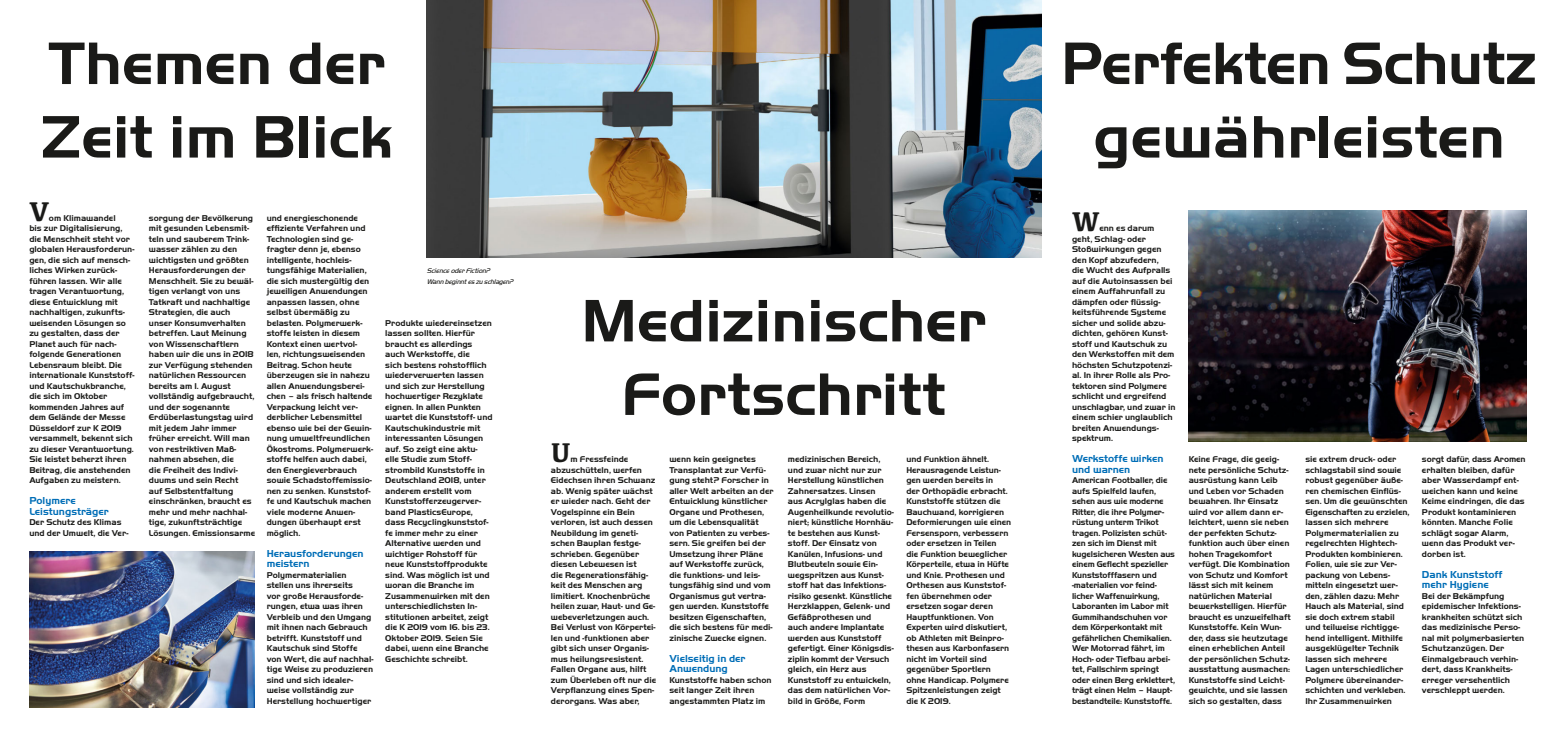
<style>
.page{position:relative;width:1556px;height:737px;background:#fff}
.page>*{position:absolute;margin:0;border:0;box-sizing:border-box;transform-origin:0 0}
.t1{font:700 62.12px/73.5px "Handel Got D";color:#1a1a18;text-align:center}
.t2{font:700 28px "Kefa";color:#1a1a18}
.t3{font:700 10.5px/10.5px "Handel Got D";color:#006eb7}
.t4{font:700 8.75px/10.5px "Handel Got D";color:#1a1a18}
.t5{font:italic 7px/10.5px "Handel Got D Ligh";color:#1a1a18}
</style>
<div class="page">
<img style="left:30px;top:551px;width:224px;height:156px">
<img style="left:427px;top:0;width:94px;height:257px">
<img style="left:521px;top:0;width:521px;height:258px">
<img style="left:1188px;top:210px;width:337px;height:231px">
<h1 class="t1" style="left:41px;top:26px;width:354px;text-align:left">Themen der<br>Zeit im Blick</h1>
<h2 class="t2" style="left:29px;top:192px;width:21px">V</h2>
<p class="t4" style="left:29px;top:212px;width:107px;text-indent:20px">om Klimawandel<br>bis zur Digitalisierung, die Menschheit steht vor globalen Herausforderun&shy;gen, die sich auf mensch&shy;liches Wirken zurück&shy;führen lassen. Wir alle tragen Verantwortung, diese Entwicklung mit nachhaltigen, zukunfts&shy;weisenden Lösungen so zu gestalten, dass der<br>Planet auch für nach&shy;folgende Generationen<br>Lebensraum bleibt. Die internationale Kunststoff&shy;und Kautschukbranche, die sich im Oktober kommenden Jahres auf dem Gelände der Messe<br>Düsseldorf zur K 2019 versammelt, bekennt sich zu dieser Verantwortung.<br>Sie leistet beherzt ihren<br>Beitrag, die anstehenden<br>Aufgaben zu meistern.</p>
<p class="t3" style="left:29px;top:495px;width:81px">Polymere<br>Leistungsträger</p>
<p class="t4" style="left:29px;top:517px;width:101px">Der Schutz des Klimas und der Umwelt, die Ver-</p>
<p class="t4" style="left:149px;top:212px;width:108px">sorgung der Bevölkerung mit gesunden Lebensmit&shy;teln und sauberem Trink&shy;wasser zählen zu den wichtigsten und größten<br>Herausforderungen der<br>Menschheit. Sie zu bewäl&shy;tigen verlangt von uns<br>Tatkraft und nachhaltige<br>Strategien, die auch unser Konsumverhalten betreffen. Laut Meinung von Wissenschaftlern haben wir die uns in 2018 zur Verfügung stehenden natürlichen Ressourcen bereits am 1. August vollständig aufgebraucht, und der sogenannte<br>Erdüberlastungstag wird mit jedem Jahr immer früher erreicht. Will man von restriktiven Maß&shy;nahmen absehen, die<br>die Freiheit des Indivi&shy;duums und sein Recht<br>auf Selbstentfaltung einschränken, braucht es mehr und mehr nachhal&shy;tige, zukunftsträchtige<br>Lösungen. Emissionsarme</p>
<p class="t4" style="left:267px;top:212px;width:108px">und energieschonende effiziente Verfahren und<br>Technologien sind ge&shy;fragter denn je, ebenso intelligente, hochleis&shy;tungsfähige Materialien, die sich mustergültig den jeweiligen Anwendungen anpassen lassen, ohne selbst übermäßig zu belasten. Polymerwerk&shy;stoffe leisten in diesem<br>Kontext einen wertvol&shy;len, richtungsweisenden<br>Beitrag. Schon heute überzeugen sie in nahezu allen Anwendungsberei&shy;chen – als frisch haltende<br>Verpackung leicht ver&shy;derblicher Lebensmittel ebenso wie bei der Gewin&shy;nung umweltfreundlichen<br>Ökostroms. Polymerwerk&shy;stoffe helfen auch dabei, den Energieverbrauch sowie Schadstoffemissio&shy;nen zu senken. Kunststof&shy;fe und Kautschuk machen viele moderne Anwen&shy;dungen überhaupt erst möglich.</p>
<p class="t3" style="left:267px;top:548px;width:98px">Herausforderungen meistern</p>
<p class="t4" style="left:267px;top:569px;width:108px">Polymermaterialien stellen uns ihrerseits<br>vor große Herausforde&shy;rungen, etwa was ihren<br>Verbleib und den Umgang mit ihnen nach Gebrauch betrifft. Kunststoff und<br>Kautschuk sind Stoffe von Wert, die auf nachhal&shy;tige Weise zu produzieren sind und sich idealer&shy;weise vollständig zur<br>Herstellung hochwertiger</p>
<p class="t5" style="left:427px;top:265px;width:90px">ScienceoderFiction?<br>Wannbeginnteszuschlagen?</p>
<p class="t4" style="left:385px;top:317px;width:109px">Produkte wiedereinsetzen lassen sollten. Hierfür braucht es allerdings auch Werkstoffe, die<br>sich bestens rohstofflich wiederverwerten lassen und sich zur Herstellung hochwertiger Rezyklate eignen. In allen Punkten wartet die Kunststoff- und<br>Kautschukindustrie mit interessanten Lösungen auf. So zeigt eine aktu&shy;elle Studie zum Stoff&shy;strombild Kunststoffe in<br>Deutschland 2018, unter anderem erstellt vom<br>Kunststofferzeugerver&shy;band PlasticsEurope, dass Recyclingkunststof&shy;fe immer mehr zu einer<br>Alternative werden und wichtiger Rohstoff für neue Kunststoffprodukte sind. Was möglich ist und woran die Branche im<br>Zusammenwirken mit den unterschiedlichsten In&shy;stitutionen arbeitet, zeigt die K 2019 vom 16. bis 23.<br>Oktober 2019. Seien Sie dabei, wenn eine Branche<br>Geschichte schreibt.</p>
<h1 class="t1" style="left:581px;top:283px;width:406px">Medizinischer<br>Fortschritt</h1>
<h2 class="t2" style="left:551px;top:434px;width:21px">U</h2>
<p class="t4" style="left:551px;top:454px;width:107px;text-indent:20px">m Fressfeinde abzuschütteln, werfen<br>Eidechsen ihren Schwanz ab. Wenig später wächst er wieder nach. Geht der<br>Vogelspinne ein Bein verloren, ist auch dessen<br>Neubildung im geneti&shy;schen Bauplan festge&shy;schrieben. Gegenüber diesen Lebewesen ist<br>die Regenerationsfähig&shy;keit des Menschen arg limitiert. Knochenbrüche heilen zwar, Haut- und Ge&shy;webeverletzungen auch.<br>Bei Verlust von Körpertei&shy;len und -funktionen aber gibt sich unser Organis&shy;mus heilungsresistent.<br>Fallen Organe aus, hilft zum Überleben oft nur die<br>Verpflanzung eines Spen&shy;derorgans. Was aber,</p>
<p class="t4" style="left:669px;top:454px;width:106px">wenn kein geeignetes<br>Transplantat zur Verfü&shy;gung steht? Forscher in aller Welt arbeiten an der<br>Entwicklung künstlicher<br>Organe und Prothesen, um die Lebensqualität von Patienten zu verbes&shy;sern. Sie greifen bei der<br>Umsetzung ihrer Pläne auf Werkstoffe zurück, die funktions- und leis&shy;tungsfähig sind und vom<br>Organismus gut vertra&shy;gen werden. Kunststoffe besitzen Eigenschaften, die sich bestens für medi&shy;zinische Zwecke eignen.</p>
<p class="t3" style="left:669px;top:653px;width:78px">Vielseitig in der<br>Anwendung</p>
<p class="t4" style="left:669px;top:674px;width:104px">Kunststoffe haben schon seit langer Zeit ihren angestammten Platz im</p>
<p class="t4" style="left:787px;top:454px;width:107px">medizinischen Bereich, und zwar nicht nur zur<br>Herstellung künstlichen<br>Zahnersatzes. Linsen<br>aus Acrylglas haben die<br>Augenheilkunde revolutio&shy;niert; künstliche Hornhäu&shy;te bestehen aus Kunst&shy;stoff. Der Einsatz von<br>Kanülen, Infusions- und<br>Blutbeuteln sowie Ein&shy;wegspritzen aus Kunst&shy;stoff hat das Infektions&shy;risiko gesenkt. Künstliche<br>Herzklappen, Gelenk- und<br>Gefäßprothesen und<br>auch andere Implantate werden aus Kunststoff gefertigt. Einer Königsdis&shy;ziplin kommt der Versuch gleich, ein Herz aus<br>Kunststoff zu entwickeln, das dem natürlichen Vor&shy;bild in Größe, Form</p>
<p class="t4" style="left:906px;top:454px;width:106px">und Funktion ähnelt.<br>Herausragende Leistun&shy;gen werden bereits in<br>der Orthopädie erbracht.<br>Kunststoffe stützen die<br>Bauchwand, korrigieren<br>Deformierungen wie einen<br>Fersensporn, verbessern oder ersetzen in Teilen<br>die Funktion beweglicher<br>Körperteile, etwa in Hüfte und Knie. Prothesen und<br>Orthesen aus Kunststof&shy;fen übernehmen oder ersetzen sogar deren<br>Hauptfunktionen. Von<br>Experten wird diskutiert, ob Athleten mit Beinpro&shy;thesen aus Karbonfasern nicht im Vorteil sind gegenüber Sportlern ohne Handicap. Polymere<br>Spitzenleistungen zeigt die K 2019.</p>
<h1 class="t1" style="left:1061px;top:26px;width:477px">Perfekten Schutz gewährleisten</h1>
<h2 class="t2" style="left:1071px;top:203px;width:29px">W</h2>
<p class="t4" style="left:1071px;top:223px;width:105px;text-indent:27px">enn es darum geht, Schlag- oder<br>Stoßwirkungen gegen den Kopf abzufedern,<br>die Wucht des Aufpralls auf die Autoinsassen bei einem Auffahrunfall zu dämpfen oder flüssig&shy;keitsführende Systeme sicher und solide abzu&shy;dichten, gehören Kunst&shy;stoff und Kautschuk zu den Werkstoffen mit dem höchsten Schutzpotenzi&shy;al. In ihrer Rolle als Pro&shy;tektoren sind Polymere schlicht und ergreifend unschlagbar, und zwar in einem schier unglaublich breiten Anwendungs&shy;spektrum.</p>
<p class="t3" style="left:1071px;top:453px;width:93px">Werkstoffe wirken und warnen</p>
<p class="t4" style="left:1071px;top:475px;width:105px">American Footballer, die aufs Spielfeld laufen, sehen aus wie moderne<br>Ritter, die ihre Polymer&shy;rüstung unterm Trikot tragen. Polizisten schüt&shy;zen sich im Dienst mit kugelsicheren Westen aus einem Geflecht spezieller<br>Kunststofffasern und -materialien vor feind&shy;licher Waffenwirkung,<br>Laboranten im Labor mit<br>Gummihandschuhen vor dem Körperkontakt mit gefährlichen Chemikalien.<br>Wer Motorrad fährt, im<br>Hoch- oder Tiefbau arbei&shy;tet, Fallschirm springt oder einen Berg erklettert, trägt einen Helm – Haupt&shy;bestandteile: Kunststoffe.</p>
<p class="t4" style="left:1188px;top:454px;width:104px">Keine Frage, die geeig&shy;nete persönliche Schutz&shy;ausrüstung kann Leib und Leben vor Schaden bewahren. Ihr Einsatz wird vor allem dann er&shy;leichtert, wenn sie neben der perfekten Schutz&shy;funktion auch über einen hohen Tragekomfort verfügt. Die Kombination von Schutz und Komfort lässt sich mit keinem natürlichen Material bewerkstelligen. Hierfür braucht es unzweifelhaft<br>Kunststoffe. Kein Wun&shy;der, dass sie heutzutage einen erheblichen Anteil der persönlichen Schutz&shy;ausstattung ausmachen:<br>Kunststoffe sind Leicht&shy;gewichte, und sie lassen sich so gestalten, dass</p>
<p class="t4" style="left:1305px;top:454px;width:106px">sie extrem druck- oder schlagstabil sind sowie robust gegenüber äuße&shy;ren chemischen Einflüs&shy;sen. Um die gewünschten<br>Eigenschaften zu erzielen, lassen sich mehrere<br>Polymermaterialien zu regelrechten Hightech-<br>Produkten kombinieren.<br>Folien, wie sie zur Ver&shy;packung von Lebens&shy;mitteln eingesetzt wer&shy;den, zählen dazu: Mehr<br>Hauch als Material, sind sie doch extrem stabil und teilweise richtigge&shy;hend intelligent. Mithilfe ausgeklügelter Technik lassen sich mehrere<br>Lagen unterschiedlicher<br>Polymere übereinander&shy;schichten und verkleben.<br>Ihr Zusammenwirken</p>
<p class="t4" style="left:1421px;top:454px;width:105px">sorgt dafür, dass Aromen erhalten bleiben, dafür aber Wasserdampf ent&shy;weichen kann und keine<br>Keime eindringen, die das<br>Produkt kontaminieren könnten. Manche Folie schlägt sogar Alarm, wenn das Produkt ver&shy;dorben ist.</p>
<p class="t3" style="left:1421px;top:569px;width:82px">Dank Kunststoff mehr Hygiene</p>
<p class="t4" style="left:1421px;top:590px;width:104px">Bei der Bekämpfung epidemischer Infektions&shy;krankheiten schützt sich das medizinische Perso&shy;nal mit polymerbasierten<br>Schutzanzügen. Der<br>Einmalgebrauch verhin&shy;dert, dass Krankheits&shy;erreger versehentlich verschleppt werden.</p>
</div>
